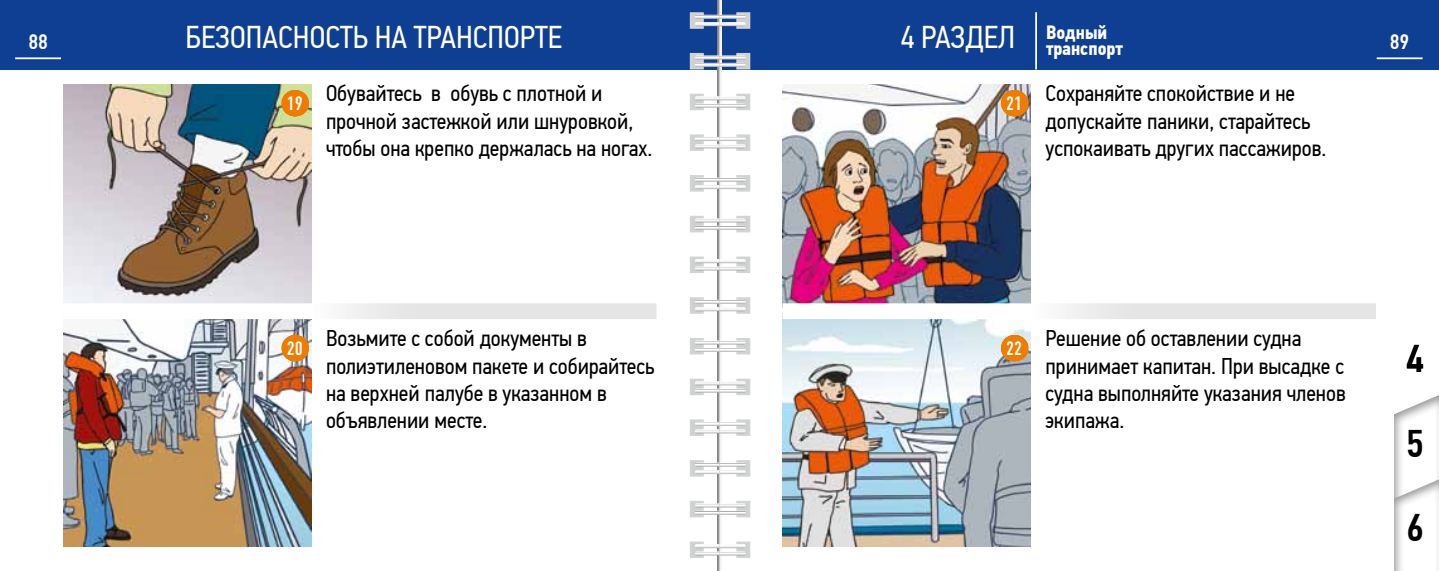
<style>
.page{position:relative;width:1439px;height:571px;background:#fff}
.page>*{position:absolute;margin:0;border:0;box-sizing:border-box;transform-origin:0 0}
.t1{font:500 38.5px/84.4px "PF Din Text Cond Pro";color:#000}
.t2{font:31.5px "PF Din Text Cond Pro";color:#fff}
.t3{font:22.75px/27.3px "PF Din Text Cond Pro";color:#000}
.t4{font:500 21px "PF Din Text Cond Pro";color:#fff}
.t5{font:700 19.25px "PF Din Text Cond Pro";color:#fff}
</style>
<div class="page">
<img style="left:63px;top:84px;width:248px;height:219px">
<img style="left:63px;top:319px;width:248px;height:227px">
<img style="left:782px;top:84px;width:248px;height:219px">
<img style="left:782px;top:319px;width:248px;height:227px">
<div style="left:0;top:0;width:719px;height:69px;background:#0f3f93"></div>
<div style="left:719px;top:0;width:720px;height:69px;background:#0f3f93"></div>
<svg style="left:294px;top:90px;width:2px;height:26px"></svg>
<div style="left:63px;top:303px;width:593px;height:16px;background:linear-gradient(to right,#fff,#dedede)"></div>
<svg style="left:294px;top:335px;width:2px;height:26px"></svg>
<svg style="left:1014px;top:90px;width:1px;height:26px"></svg>
<div style="left:782px;top:303px;width:594px;height:16px;background:linear-gradient(to right,#fff,#dfdfdf)"></div>
<svg style="left:1014px;top:335px;width:1px;height:26px"></svg>
<svg style="left:1394px;top:395px;width:45px;height:81px"></svg>
<div style="left:1391px;top:476px;width:48px;height:94px;background:#000;opacity:.41"></div>
<hr style="left:15px;top:57px;width:46px;height:2px;background:#fff">
<hr style="left:1035px;top:12px;width:2px;height:57px;background:#fff">
<hr style="left:1376px;top:57px;width:46px;height:2px;background:#fff">
<hr style="left:718px;top:0;width:1px;height:570px;background:#959595">
<div style="left:690px;top:12px;width:14px;height:17px;background:#cfd0d0;border:2px solid #d3d4d4"></div>
<div style="left:690px;top:53px;width:14px;height:16px;background:#cfd0d0"></div>
<div style="left:690px;top:94px;width:14px;height:16px;background:#cfd0d0"></div>
<div style="left:690px;top:134px;width:14px;height:17px;background:#cfd0d0;border:2px solid #d3d4d4"></div>
<div style="left:690px;top:175px;width:14px;height:16px;background:#cfd0d0"></div>
<div style="left:690px;top:216px;width:14px;height:16px;background:#cfd0d0"></div>
<div style="left:690px;top:256px;width:14px;height:17px;background:#cfd0d0;border:2px solid #d3d4d4"></div>
<div style="left:690px;top:297px;width:14px;height:17px;background:#cfd0d0;border:2px solid #d3d4d4"></div>
<div style="left:690px;top:338px;width:14px;height:16px;background:#cfd0d0"></div>
<div style="left:690px;top:378px;width:14px;height:17px;background:#cfd0d0;border:2px solid #d3d4d4"></div>
<div style="left:690px;top:419px;width:14px;height:17px;background:#cfd0d0;border:2px solid #d3d4d4"></div>
<div style="left:690px;top:460px;width:14px;height:16px;background:#cfd0d0"></div>
<div style="left:690px;top:500px;width:14px;height:17px;background:#cfd0d0;border:2px solid #d3d4d4"></div>
<div style="left:690px;top:541px;width:14px;height:17px;background:#cfd0d0;border:2px solid #d3d4d4"></div>
<svg style="left:719px;top:0;width:3px;height:570px"></svg>
<svg style="left:736px;top:12px;width:14px;height:17px"></svg>
<svg style="left:695px;top:15px;width:50px;height:11px"></svg>
<svg style="left:736px;top:53px;width:14px;height:16px"></svg>
<svg style="left:695px;top:55px;width:50px;height:12px"></svg>
<svg style="left:736px;top:94px;width:14px;height:16px"></svg>
<svg style="left:695px;top:96px;width:50px;height:12px"></svg>
<svg style="left:736px;top:134px;width:14px;height:17px"></svg>
<svg style="left:695px;top:137px;width:50px;height:11px"></svg>
<svg style="left:736px;top:175px;width:14px;height:16px"></svg>
<svg style="left:695px;top:177px;width:50px;height:12px"></svg>
<div style="left:736px;top:216px;width:14px;height:16px;background:#cfd0d0"></div>
<svg style="left:695px;top:218px;width:50px;height:12px"></svg>
<div style="left:736px;top:256px;width:14px;height:17px;background:#cfd0d0;border:2px solid #d3d4d4"></div>
<svg style="left:695px;top:259px;width:50px;height:11px"></svg>
<svg style="left:736px;top:297px;width:14px;height:17px"></svg>
<svg style="left:695px;top:299px;width:50px;height:12px"></svg>
<svg style="left:736px;top:338px;width:14px;height:16px"></svg>
<svg style="left:695px;top:340px;width:50px;height:12px"></svg>
<div style="left:736px;top:378px;width:14px;height:17px;background:#cfd0d0;border:2px solid #d3d4d4"></div>
<svg style="left:695px;top:381px;width:50px;height:11px"></svg>
<svg style="left:736px;top:419px;width:14px;height:17px"></svg>
<svg style="left:695px;top:422px;width:50px;height:11px"></svg>
<svg style="left:736px;top:460px;width:14px;height:16px"></svg>
<svg style="left:695px;top:462px;width:50px;height:12px"></svg>
<div style="left:736px;top:500px;width:14px;height:17px;background:#cfd0d0;border:2px solid #d3d4d4"></div>
<svg style="left:695px;top:503px;width:50px;height:11px"></svg>
<div style="left:736px;top:541px;width:14px;height:17px;background:#cfd0d0;border:2px solid #d3d4d4"></div>
<svg style="left:695px;top:544px;width:50px;height:11px"></svg>
<p class="t4" style="left:28px;top:29px;width:21px">88</p>
<h2 class="t2" style="left:186px;top:19px;width:378px">Безопасность на транспорте</h2>
<h2 class="t2" style="left:900px;top:19px;width:208px">4 раздел <sup>Водный</sup></h2>
<p class="t5" style="left:1046px;top:37px;width:79px">транспорт</p>
<p class="t3" style="left:326px;top:80px;width:328px;text-indent:-39px"><sub>19</sub> Обувайтесь в обувь с плотной и прочной застежкой или шнуровкой, чтобы она крепко держалась на ногах.</p>
<p class="t3" style="left:1045px;top:80px;width:282px;text-indent:-39px"><sub>21</sub> Сохраняйте спокойствие и не допускайте паники, старайтесь успокаивать других пассажиров.</p>
<p class="t4" style="left:1389px;top:29px;width:21px">89</p>
<p class="t3" style="left:326px;top:325px;width:330px;text-indent:-39px"><sub>20</sub> Возьмите с собой документы в полиэтиленовом пакете и собирайтесь на верхней палубе в указанном в объявлении месте.</p>
<p class="t3" style="left:1045px;top:325px;width:302px;text-indent:-39px"><sub>22</sub> Решение об оставлении судна принимает капитан. При высадке с судна выполняйте указания членов экипажа.</p>
<h1 class="t1" style="left:1406px;top:317px;width:19px">4</h1>
<h1 class="t1" style="left:1406px;top:401px;width:19px">5<br>6</h1>
</div>
